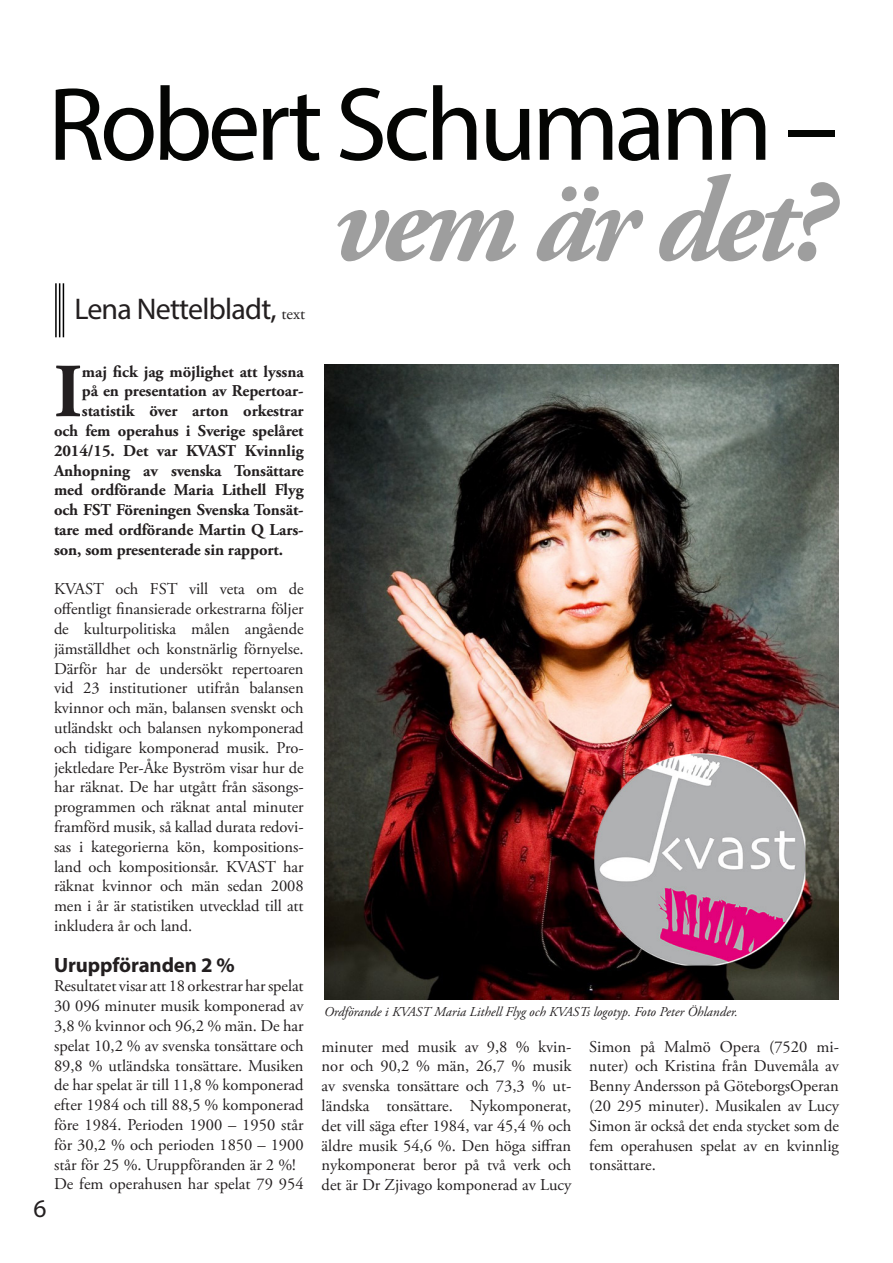
<style>
.page{position:relative;width:893px;height:1263px;background:#fff}
.page>*{position:absolute;margin:0;border:0;box-sizing:border-box;transform-origin:0 0}
.Musikbibnytt{font:italic 700 120px "Adobe Garamond Pro";letter-spacing:-.045em;color:#9e9e9e}
.Musikbibnytt-2{font:105px "Myriad Pro";letter-spacing:-.045em;color:#040503}
.t1{font:700 76.2px "Adobe Garamond Pro";color:#231f20}
.t2{font:30px "Myriad Pro";letter-spacing:-.025em;color:#231f20}
.t3{font:25.5px "Myriad Pro";color:#231f20}
.t4{font:700 20.85px "Myriad Pro";letter-spacing:-.005em;color:#231f20}
.t5{font:16.5px/19.8px "Adobe Garamond Pro";color:#231f20;text-align:justify}
.t6{font:700 16.5px "Adobe Garamond Pro";letter-spacing:-.005em;color:#231f20}
.Musikbibnytt-3{font:italic 13.5px "Adobe Garamond Pro";color:#231f20}
.s1{font-family:"Adobe Garamond Pro";font-size:16.5px}
</style>
<div class="page">
<hr style="left:63px;top:283px;width:1px;height:54px;background:#000">
<hr style="left:59px;top:283px;width:1px;height:54px;background:#000">
<hr style="left:55px;top:283px;width:2px;height:54px;background:#000">
<img style="left:324px;top:365px;width:515px;height:634px">
<p class="Musikbibnytt-2" style="left:48px;top:60px;width:792px">Robert Schumann –</p>
<p class="t2" style="left:74px;top:290px;width:232px">Lena Nettelbladt, <span class="s1">text</span></p>
<p class="Musikbibnytt" style="left:332px;top:152px;width:501px">vem är det?</p>
<p class="t1" style="left:54px;top:348px;width:30px">I</p>
<p class="t6" style="left:82px;top:362px;width:223px">maj fick jag möjlighet att lyssna</p>
<p class="t6" style="left:82px;top:381px;width:223px">på en presentation av Repertoar-</p>
<p class="t6" style="left:82px;top:401px;width:223px">statistik över arton orkestrar</p>
<p class="t6" style="left:54px;top:421px;width:251px">och fem operahus i Sverige spelåret</p>
<p class="t6" style="left:54px;top:441px;width:251px">2014/15. Det var KVAST Kvinnlig</p>
<p class="t6" style="left:54px;top:461px;width:251px">Anhopning av svenska Tonsättare</p>
<p class="t6" style="left:54px;top:480px;width:251px">med ordförande Maria Lithell Flyg</p>
<p class="t6" style="left:54px;top:500px;width:251px">och FST Föreningen Svenska Tonsät-</p>
<p class="t6" style="left:54px;top:520px;width:251px">tare med ordförande Martin Q Lars-</p>
<p class="t6" style="left:54px;top:540px;width:231px">son, som presenterade sin rapport.</p>
<p class="t5" style="left:54px;top:580px;width:251px">KVAST och FST vill veta om de offentligt finansierade orkestrarna följer de kulturpolitiska målen angående jämställdhet och konstnärlig förnyelse.<br>Därför har de undersökt repertoaren vid 23 institutioner utifrån balansen kvinnor och män, balansen svenskt och utländskt och balansen nykomponerad och tidigare komponerad musik. Pro&shy;jektledare Per-Åke Byström visar hur de har räknat. De har utgått från säsongs&shy;programmen och räknat antal minuter framförd musik, så kallad durata redovi&shy;sas i kategorierna kön, kompositions&shy;land och kompositionsår. KVAST har räknat kvinnor och män sedan 2008 men i år är statistiken utvecklad till att inkludera år och land.</p>
<p class="t4" style="left:54px;top:951px;width:182px">Uruppföranden 2 %</p>
<p class="t5" style="left:54px;top:977px;width:251px">Resultatet visar att 18 orkestrar har spelat 30 096 minuter musik komponerad av 3,8 % kvinnor och 96,2 % män. De har spelat 10,2 % av svenska tonsättare och 89,8 % utländska tonsättare. Musiken de har spelat är till 11,8 % komponerad efter 1984 och till 88,5 % komponerad före 1984. Perioden 1900 – 1950 står för 30,2 % och perioden 1850 – 1900 står för 25 %. Uruppföranden är 2 %!</p>
<p class="t5" style="left:54px;top:1175px;width:251px">De fem operahusen har spelat 79 954</p>
<p class="t3" style="left:33px;top:1193px;width:15px">6</p>
<p class="Musikbibnytt-3" style="left:324px;top:1004px;width:415px">Ordförande i KVAST Maria Lithell Flyg och KVASTs logotyp. Foto Peter Öhlander.</p>
<p class="t5" style="left:322px;top:1037px;width:251px">minuter med musik av 9,8 % kvin&shy;nor och 90,2 % män, 26,7 % musik av svenska tonsättare och 73,3 % ut&shy;ländska tonsättare. Nykomponerat, det vill säga efter 1984, var 45,4 % och äldre musik 54,6 %. Den höga siffran nykomponerat beror på två verk och det är Dr Zjivago komponerad av Lucy</p>
<p class="t5" style="left:589px;top:1037px;width:251px">Simon på Malmö Opera (7520 mi&shy;nuter) och Kristina från Duvemåla av Benny Andersson på GöteborgsOperan (20 295 minuter). Musikalen av Lucy Simon är också det enda stycket som de fem operahusen spelat av en kvinnlig tonsättare.</p>
</div>
